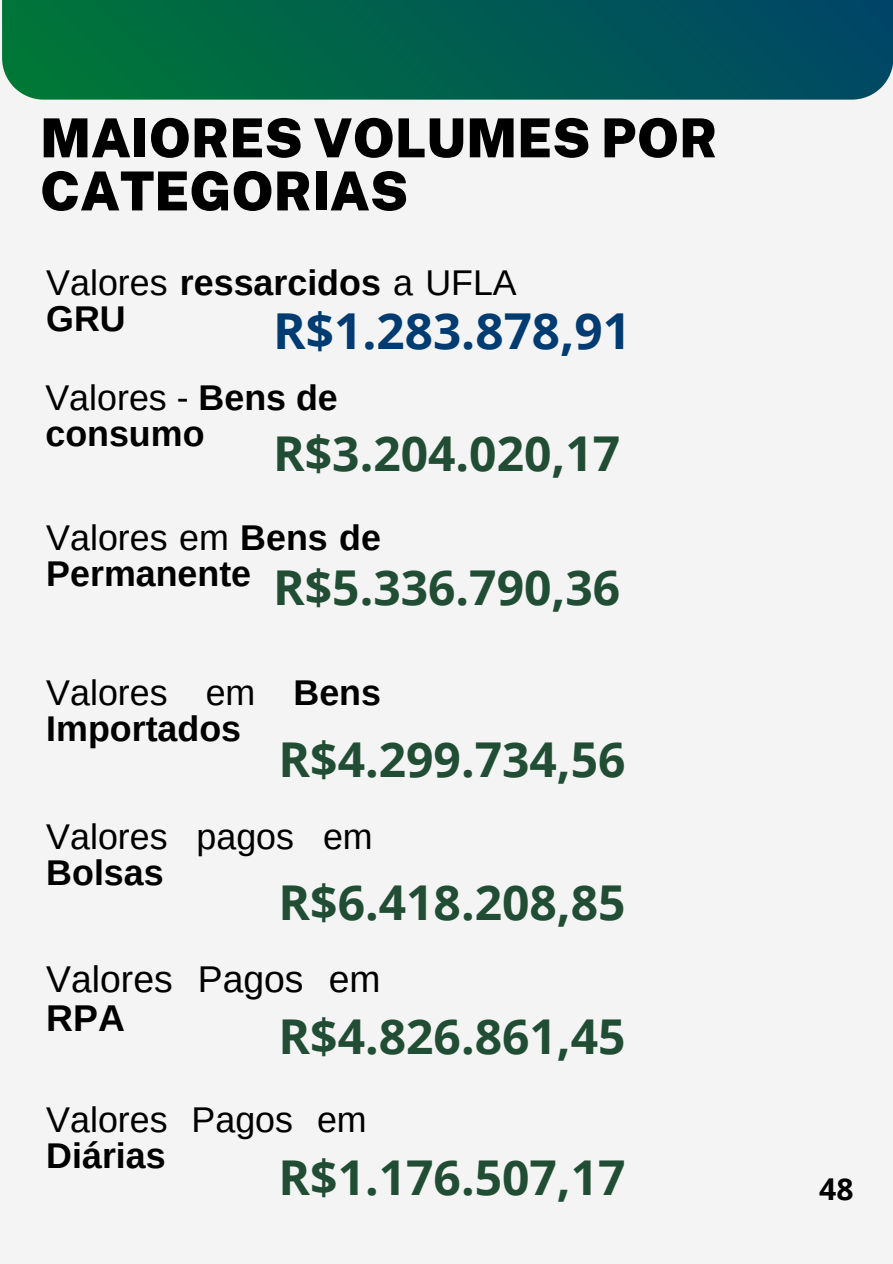
<style>
.page{position:relative;width:893px;height:1264px;background:#fff}
.page>*{position:absolute;margin:0;border:0;box-sizing:border-box;transform-origin:0 0}
.t1{font:900 53.85px/53.1px "Public Sans";color:#000}
.t2{font:700 49.5px "Open Sans";color:#003c71}
.t3{font:700 48px "Open Sans";color:#204d33}
.t4{font:37.35px/38.2px "Arimo";color:#000}
.t5{font:700 35.85px/36px "Arimo";color:#000}
.t6{font:35.85px/36px "Arimo";color:#000}
.t7{font:700 30px "Open Sans";color:#000}
.s1{font-weight:400}
.s2{font-weight:700}
</style>
<div class="page">
<div style="left:0;top:0;width:892px;height:1263px;background:#f4f4f4"></div>
<div style="left:2px;top:0;width:890px;height:100px;background:linear-gradient(to right,#027738,#024867)"></div>
<p class="t1" style="left:40px;top:111px;width:679px">MAIORES VOLUMES POR<br>CATEGORIAS</p>
<h1 class="t5" style="left:46px;top:264px;width:472px"><span class="s1">Valores</span> ressarcidos <span class="s1">a UFLA<br></span>GRU</h1>
<p class="t2" style="left:273px;top:296px;width:359px">R$1.283.878,91</p>
<h1 class="t5" style="left:45px;top:379px;width:294px"><span class="s1">Valores -</span> Bens de consumo</h1>
<p class="t3" style="left:273px;top:420px;width:348px">R$3.204.020,17</p>
<h2 class="t5" style="left:46px;top:519px;width:336px"><span class="s1">Valores em</span> Bens de<br>Permanente</h2>
<h2 class="t3" style="left:273px;top:554px;width:348px">R$5.336.790,36</h2>
<h2 class="t5" style="left:46px;top:674px;width:336px"><span class="s1">Valores em</span> Bens<br>Importados</h2>
<p class="t3" style="left:278px;top:725px;width:348px">R$4.299.734,56</p>
<p class="t6" style="left:46px;top:818px;width:328px">Valores pagos em<br><span class="s2">Bolsas</span></p>
<p class="t3" style="left:278px;top:868px;width:348px">R$6.418.208,85</p>
<h2 class="t4" style="left:46px;top:960px;width:336px">Valores Pagos em<br><span class="s2">RPA</span></h2>
<h2 class="t3" style="left:278px;top:1002px;width:348px">R$4.826.861,45</h2>
<p class="t6" style="left:46px;top:1101px;width:322px">Valores Pagos em<br><span class="s2">Diárias</span></p>
<h2 class="t3" style="left:278px;top:1143px;width:348px">R$1.176.507,17</h2>
<p class="t7" style="left:819px;top:1168px;width:36px">48</p>
</div>
